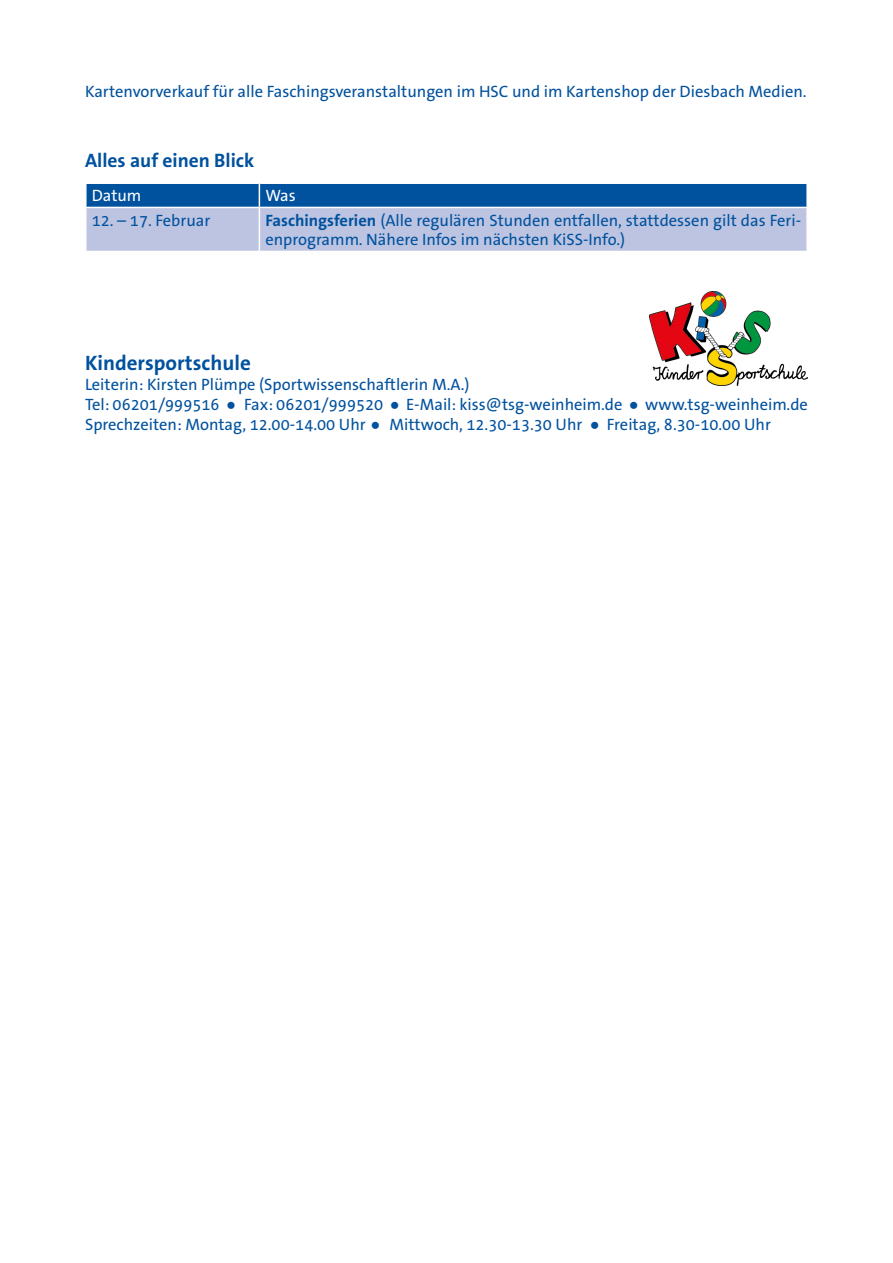
<style>
.page{position:relative;width:893px;height:1263px;background:#fff}
.page>*{position:absolute;margin:0;border:0;box-sizing:border-box;transform-origin:0 0}
.t1{font:700 21px "The Sans B W7";color:#00519e}
.t2{font:700 19.5px "The Sans B W7";color:#00519e}
.t3{font:16.5px/19.8px "The Sans B W5 Plain";color:#00519e}
.t4{font:16.5px "The Sans B W5 Plain";color:#fff}
.s1{font-family:"The Sans B W7";font-weight:700}
.s2{font-family:"Arial"}
</style>
<div class="page">
<svg style="left:86px;top:183px;width:720px;height:68px;background:#7e9fcb"></svg>
<hr style="left:85px;top:207px;width:174px;height:1px;background:#fff">
<hr style="left:85px;top:208px;width:2px;height:43px;background:#fff">
<hr style="left:259px;top:207px;width:549px;height:1px;background:#fff">
<hr style="left:259px;top:208px;width:1px;height:43px;background:#fff">
<img style="left:650px;top:292px;width:158px;height:93px">
<p class="t3" style="left:85px;top:82px;width:723px">Kartenvorverkauf für alle Faschingsveranstaltungen im HSC und im Kartenshop der Diesbach Medien.</p>
<p class="t2" style="left:85px;top:148px;width:171px">Alles auf einen Blick</p>
<p class="t4" style="left:92px;top:185px;width:51px">Datum</p>
<p class="t4" style="left:265px;top:185px;width:32px">Was</p>
<p class="t3" style="left:92px;top:210px;width:120px">12. – 17. Februar</p>
<p class="t3" style="left:265px;top:210px;width:537px"><span class="s1">Faschingsferien</span> (Alle regulären Stunden entfallen, stattdessen gilt das Feri&shy;enprogramm. Nähere Infos im nächsten KiSS-Info.)</p>
<p class="t1" style="left:85px;top:350px;width:167px">Kindersportschule</p>
<p class="t3" style="left:85px;top:375px;width:724px">Leiterin: Kirsten Plümpe (Sportwissenschaftlerin M.A.)<br>Tel: 06201/999516 <span class="s2">●</span> Fax: 06201/999520 <span class="s2">●</span> E-Mail: kiss@tsg-weinheim.de <span class="s2">●</span> www.tsg-weinheim.de<br>Sprechzeiten: Montag, 12.00-14.00 Uhr <span class="s2">●</span> Mittwoch, 12.30-13.30 Uhr <span class="s2">●</span> Freitag, 8.30-10.00 Uhr</p>
</div>
